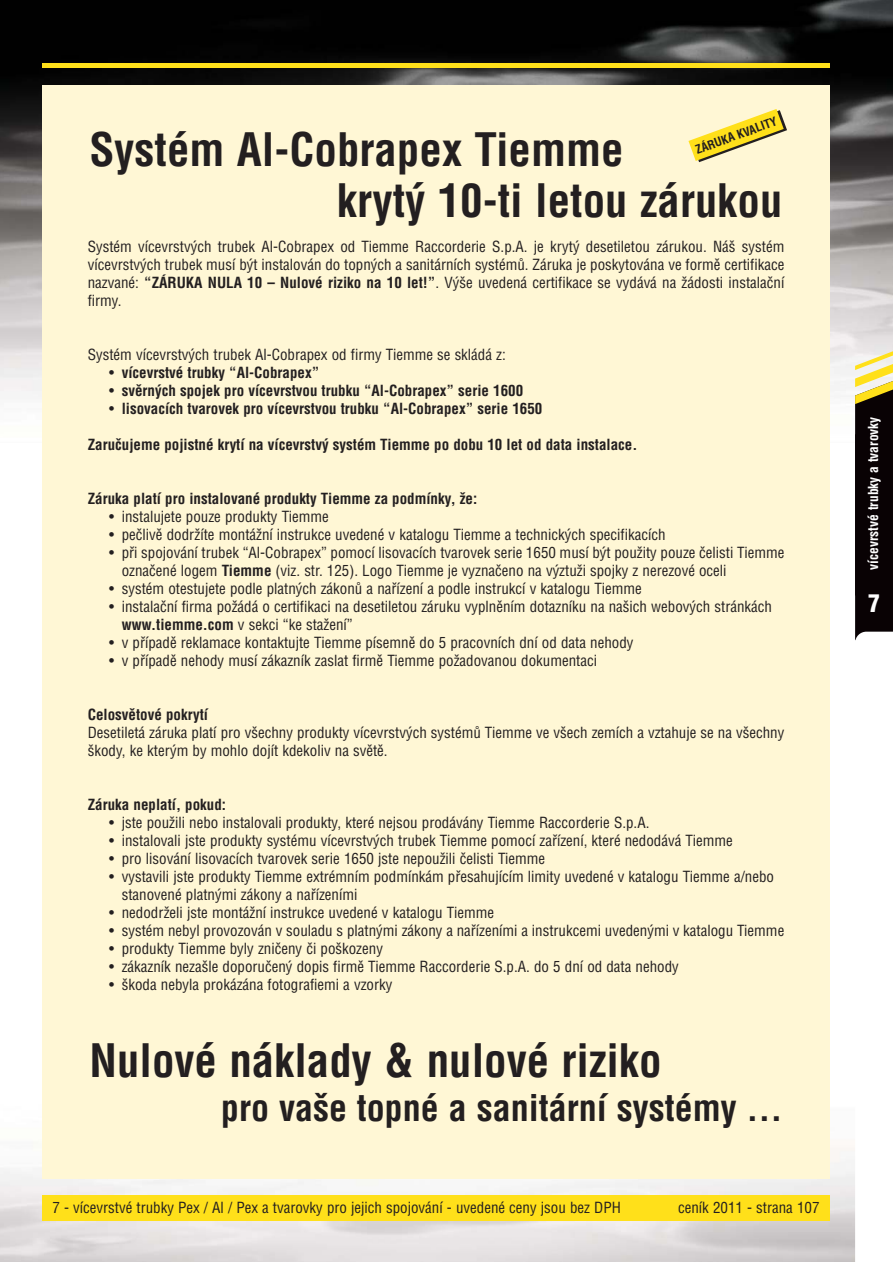
<style>
.page{position:relative;width:893px;height:1262px;background:#fff}
.page>*{position:absolute;margin:0;border:0;box-sizing:border-box;transform-origin:0 0}
.t1{font:700 condensed 45px "Helvetica CE";color:#231f20}
.t2{font:700 condensed 36px "Helvetica CE";color:#231f20}
.t3{font:900 condensed 24px "Helvetica CE";color:#fff}
.t4{font:condensed 15px/18px "Helvetica CE";color:#231f20}
.t5{font:700 condensed 15px "Helvetica CE";color:#231f20}
.t6{font:700 condensed 13.5px "Helvetica CE";color:#fff}
.t7{font:700 condensed 12px "Helvetica CE";color:#231f20}
.s1{font-weight:700}
.s2{font-weight:400}
</style>
<div class="page">
<img style="left:0;top:1012px;width:855px;height:249px">
<img style="left:0;top:0;width:892px;height:442px">
<div style="left:43px;top:1195px;width:786px;height:25px;background:#ffe01a"></div>
<hr style="left:43px;top:64px;width:786px;height:4px;background:#ffe01a">
<div style="left:43px;top:85px;width:786px;height:1093px;background:#fff7d5"></div>
<svg style="left:688px;top:109px;width:99px;height:53px"></svg>
<svg style="left:855px;top:344px;width:37px;height:297px;background:#3a3226"></svg>
<p class="t7" style="left:694px;top:146px;width:87px;rotate:-20deg">ZÁRUKA KVALITY</p>
<h1 class="t1" style="left:337px;top:185px;width:447px">krytý 10-ti letou zárukou</h1>
<h1 class="t1" style="left:89px;top:134px;width:535px">Systém Al-Cobrapex Tiemme</h1>
<p class="t4" style="left:88px;top:239px;width:698px;text-align:justify">Systém vícevrstvých trubek Al-Cobrapex od Tiemme Raccorderie S.p.A. je krytý desetiletou zárukou. Náš systém vícevrstvých trubek musí být instalován do topných a sanitárních systémů. Záruka je poskytována ve formě certifikace nazvané: <span class="s1">“ZÁRUKA NULA 10 – Nulové riziko na 10 let!”</span>. Výše uvedená certifikace se vydává na žádosti instalační firmy.</p>
<p class="t4" style="left:88px;top:347px;width:419px">Systém vícevrstvých trubek Al-Cobrapex od firmy Tiemme se skládá z:</p>
<p class="t5" style="left:109px;top:367px;width:212px"><span class="s2">•</span> vícevrstvé trubky “Al-Cobrapex”</p>
<p class="t5" style="left:109px;top:385px;width:415px"><span class="s2">•</span> svěrných spojek pro vícevrstvou trubku “Al-Cobrapex” serie 1600</p>
<p class="t5" style="left:109px;top:403px;width:435px"><span class="s2">•</span> lisovacích tvarovek pro vícevrstvou trubku “Al-Cobrapex” serie 1650</p>
<p class="t5" style="left:88px;top:439px;width:551px">Zaručujeme pojistné krytí na vícevrstvý systém Tiemme po dobu 10 let od data instalace.</p>
<p class="t5" style="left:88px;top:493px;width:391px">Záruka platí pro instalované produkty Tiemme za podmínky, že:</p>
<p class="t4" style="left:109px;top:509px;width:221px">• instalujete pouze produkty Tiemme</p>
<p class="t4" style="left:109px;top:527px;width:558px">• pečlivě dodržíte montážní instrukce uvedené v katalogu Tiemme a technických specifikacích</p>
<p class="t4" style="left:122px;top:545px;width:664px;text-indent:-13px">• při spojování trubek “Al-Cobrapex” pomocí lisovacích tvarovek serie 1650 musí být použity pouze čelisti Tiemme označené logem <span class="s1">Tiemme</span> (viz. str. 125). Logo Tiemme je vyznačeno na výztuži spojky z nerezové oceli</p>
<p class="t4" style="left:109px;top:581px;width:534px">• systém otestujete podle platných zákonů a nařízení a podle instrukcí v katalogu Tiemme</p>
<p class="t4" style="left:122px;top:599px;width:651px;text-indent:-13px">• instalační firma požádá o certifikaci na desetiletou záruku vyplněním dotazníku na našich webových stránkách <span class="s1">www.tiemme.com</span> v sekci “ke stažení”</p>
<p class="t4" style="left:109px;top:635px;width:526px">• v případě reklamace kontaktujte Tiemme písemně do 5 pracovních dní od data nehody</p>
<p class="t4" style="left:109px;top:653px;width:489px">• v případě nehody musí zákazník zaslat firmě Tiemme požadovanou dokumentaci</p>
<p class="t5" style="left:88px;top:709px;width:122px">Celosvětové pokrytí</p>
<p class="t4" style="left:88px;top:725px;width:698px">Desetiletá záruka platí pro všechny produkty vícevrstvých systémů Tiemme ve všech zemích a vztahuje se na všechny škody, ke kterým by mohlo dojít kdekoliv na světě.</p>
<p class="t5" style="left:88px;top:799px;width:140px">Záruka neplatí, pokud:</p>
<p class="t4" style="left:109px;top:815px;width:542px">• jste použili nebo instalovali produkty, které nejsou prodávány Tiemme Raccorderie S.p.A.</p>
<p class="t4" style="left:109px;top:833px;width:625px">• instalovali jste produkty systému vícevrstvých trubek Tiemme pomocí zařízení, které nedodává Tiemme</p>
<p class="t4" style="left:109px;top:851px;width:437px">• pro lisování lisovacích tvarovek serie 1650 jste nepoužili čelisti Tiemme</p>
<p class="t4" style="left:122px;top:869px;width:653px;text-indent:-13px">• vystavili jste produkty Tiemme extrémním podmínkám přesahujícím limity uvedené v katalogu Tiemme a/nebo stanovené platnými zákony a nařízeními</p>
<p class="t4" style="left:109px;top:905px;width:386px">• nedodrželi jste montážní instrukce uvedené v katalogu Tiemme</p>
<p class="t4" style="left:109px;top:923px;width:676px">• systém nebyl provozován v souladu s platnými zákony a nařízeními a instrukcemi uvedenými v katalogu Tiemme</p>
<p class="t4" style="left:109px;top:941px;width:275px">• produkty Tiemme byly zničeny či poškozeny</p>
<p class="t4" style="left:109px;top:959px;width:571px">• zákazník nezašle doporučený dopis firmě Tiemme Raccorderie S.p.A. do 5 dní od data nehody</p>
<p class="t4" style="left:109px;top:977px;width:285px">• škoda nebyla prokázána fotografiemi a vzorky</p>
<h1 class="t1" style="left:89px;top:1045px;width:573px">Nulové náklady &amp; nulové riziko</h1>
<h2 class="t2" style="left:221px;top:1095px;width:563px">pro vaše topné a sanitární systémy ...</h2>
<p class="t4" style="left:53px;top:1200px;width:569px">7 - vícevrstvé trubky Pex / Al / Pex a tvarovky pro jejich spojování - uvedené ceny jsou bez DPH</p>
<p class="t4" style="left:678px;top:1200px;width:143px">ceník 2011 - strana 107</p>
<p class="t6" style="left:868px;top:569px;width:154px;rotate:-90deg">vícevrstvé trubky a tvarovky</p>
<h3 class="t3" style="left:868px;top:594px;width:13px">7</h3>
</div>
